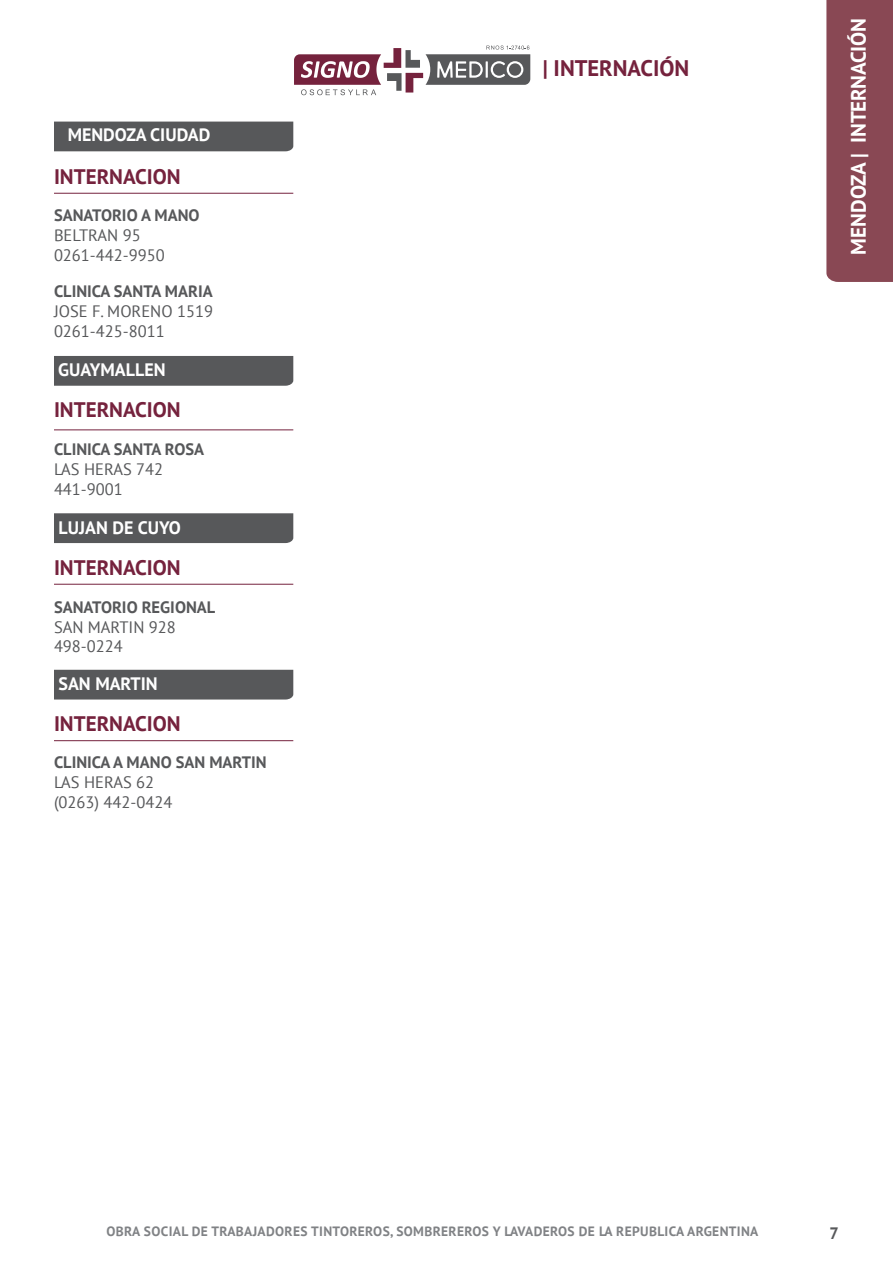
<style>
.page{position:relative;width:893px;height:1263px;background:#fff}
.page>*{position:absolute;margin:0;border:0;box-sizing:border-box;transform-origin:0 0}
.t1{font:700 22.5px "PT Sans";color:#75223d}
.t2{font:700 21px "PT Sans";color:#75223d}
.t3{font:700 21px "PT Sans";letter-spacing:-.01em;color:#fff}
.t4{font:700 18px "PT Sans";color:#fff}
.t5{font:16.5px "PT Sans";color:#57585a}
.t6{font:700 16.5px "PT Sans";color:#57585a}
.t7{font:700 13.5px "PT Sans";letter-spacing:.025em;color:#808285}
</style>
<div class="page">
<svg style="left:294px;top:46px;width:236px;height:49px"></svg>
<div style="left:54px;top:122px;width:239px;height:29px;background:#57585a"></div>
<div style="left:54px;top:356px;width:239px;height:30px;background:#57585a"></div>
<div style="left:54px;top:513px;width:239px;height:30px;background:#57585a"></div>
<div style="left:54px;top:670px;width:239px;height:29px;background:#57585a"></div>
<div style="left:826px;top:0;width:67px;height:282px;background:#894854"></div>
<hr style="left:54px;top:193px;width:239px;height:1px;background:#75223d">
<hr style="left:54px;top:429px;width:239px;height:1px;background:#75223d">
<hr style="left:54px;top:584px;width:239px;height:1px;background:#75223d">
<hr style="left:54px;top:740px;width:239px;height:1px;background:#75223d">
<p class="t4" style="left:68px;top:123px;width:144px">MENDOZA CIUDAD</p>
<p class="t2" style="left:54px;top:162px;width:128px">INTERNACION</p>
<p class="t6" style="left:54px;top:205px;width:147px">SANATORIO A MANO</p>
<p class="t5" style="left:54px;top:225px;width:88px">BELTRAN 95</p>
<p class="t5" style="left:54px;top:245px;width:112px">0261-442-9950</p>
<p class="t6" style="left:54px;top:280px;width:160px">CLINICA SANTA MARIA</p>
<p class="t5" style="left:54px;top:300px;width:161px">JOSE F. MORENO 1519</p>
<p class="t5" style="left:54px;top:320px;width:112px">0261-425-8011</p>
<p class="t4" style="left:58px;top:358px;width:109px">GUAYMALLEN</p>
<p class="t2" style="left:54px;top:396px;width:128px">INTERNACION</p>
<p class="t6" style="left:54px;top:438px;width:152px">CLINICA SANTA ROSA</p>
<p class="t5" style="left:54px;top:458px;width:111px">LAS HERAS 742</p>
<p class="t5" style="left:54px;top:478px;width:70px">441-9001</p>
<p class="t4" style="left:59px;top:516px;width:124px">LUJAN DE CUYO</p>
<p class="t2" style="left:54px;top:554px;width:128px">INTERNACION</p>
<p class="t6" style="left:54px;top:596px;width:163px">SANATORIO REGIONAL</p>
<p class="t5" style="left:54px;top:616px;width:123px">SAN MARTIN 928</p>
<p class="t5" style="left:54px;top:636px;width:70px">498-0224</p>
<p class="t4" style="left:59px;top:671px;width:101px">SAN MARTIN</p>
<p class="t2" style="left:54px;top:709px;width:128px">INTERNACION</p>
<p class="t6" style="left:54px;top:752px;width:214px">CLINICA A MANO SAN MARTIN</p>
<p class="t5" style="left:54px;top:772px;width:102px">LAS HERAS 62</p>
<p class="t5" style="left:54px;top:792px;width:120px">(0263) 442-0424</p>
<p class="t1" style="left:543px;top:54px;width:148px">| INTERNACIÓN</p>
<p class="t3" style="left:844px;top:255px;width:238px;rotate:-90deg">MENDOZA | INTERNACIÓN</p>
<p class="t7" style="left:107px;top:1222px;width:653px">OBRA SOCIAL DE TRABAJADORES TINTOREROS, SOMBREREROS Y LAVADEROS DE LA REPUBLICA ARGENTINA</p>
<p class="t6" style="left:830px;top:1222px;width:11px">7</p>
</div>
